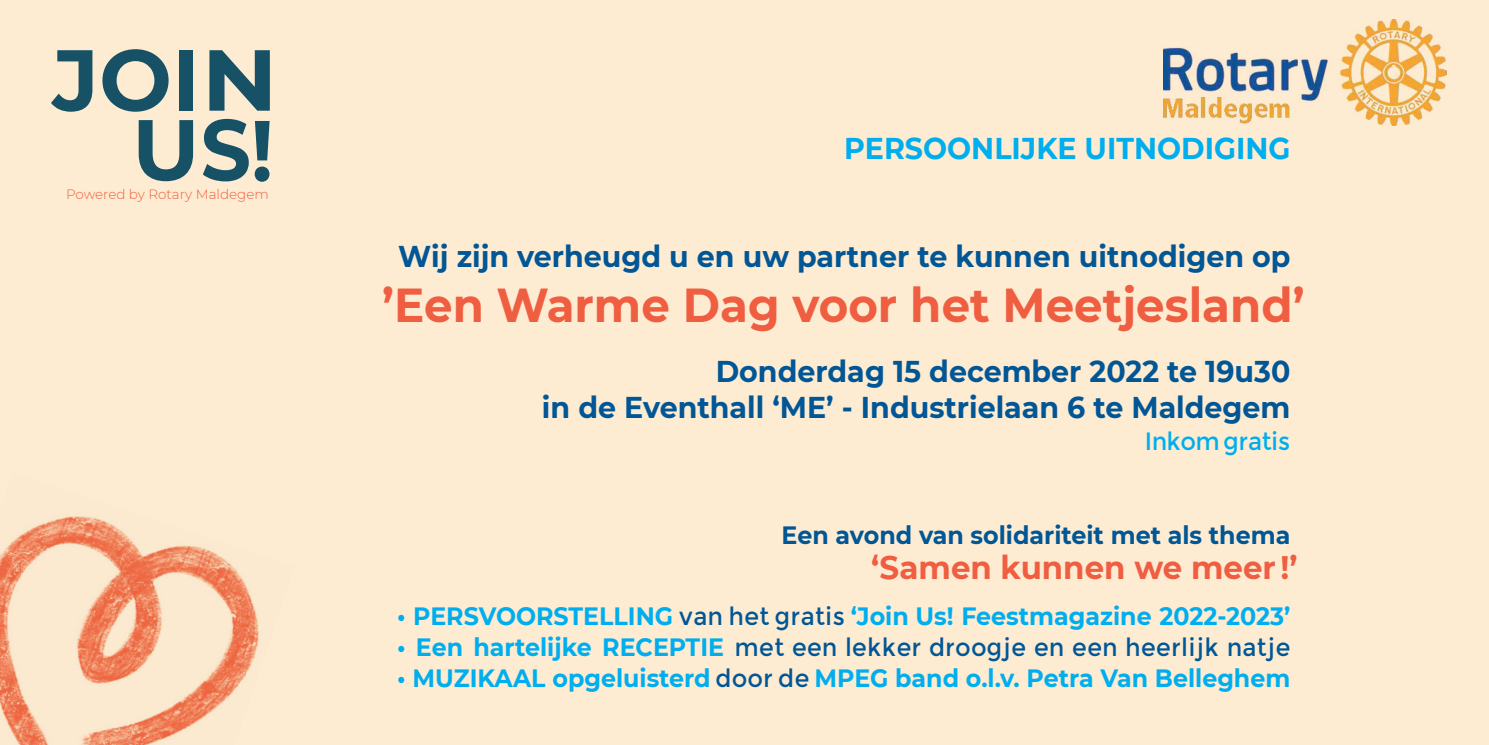
<style>
.page{position:relative;width:1489px;height:745px;background:#fff}
.page>*{position:absolute;margin:0;border:0;box-sizing:border-box;transform-origin:0 0}
.t1{font:700 47.5px "Montserrat";color:#ef5e41;scale:.95 1}
.t2{font:700 32.5px "Montserrat";color:#ef5e41;scale:.95 1}
.t3{font:700 30px/36px "Montserrat";color:#015696;text-align:right;scale:.95 1}
.t4{font:700 30px "Montserrat";color:#00aeef;scale:.95 1}
.t5{font:700 25px "Montserrat";color:#00aeef;scale:.95 1}
.t6{font:25px "Montserrat";color:#015696;scale:.95 1}
.t7{font:700 25px "Montserrat";color:#015696;scale:.95 1}
.t8{font:25px "Montserrat";letter-spacing:-.03em;color:#00aeef;scale:.95 1}
.t9{font:300 13.5px "Montserrat";color:#ef5f40}
.s1{font-weight:400;color:#015696}
.s2{font-weight:700;color:#00aeef}
</style>
<div class="page">
<div style="left:0;top:0;width:1488px;height:744px;background:#feecd2"></div>
<img style="left:0;top:516px;width:259px;height:228px">
<svg style="left:255px;top:121px;width:14px;height:61px"></svg>
<svg style="left:51px;top:50px;width:41px;height:62px"></svg>
<svg style="left:102px;top:49px;width:66px;height:63px"></svg>
<div style="left:179px;top:50px;width:14px;height:61px;background:#175166"></div>
<svg style="left:209px;top:50px;width:61px;height:61px"></svg>
<svg style="left:203px;top:119px;width:46px;height:62px"></svg>
<svg style="left:139px;top:120px;width:54px;height:61px"></svg>
<img style="left:1163px;top:20px;width:283px;height:106px">
<p class="t9" style="left:66px;top:184px;width:204px">Powered by Rotary Maldegem</p>
<p class="t4" style="left:844px;top:126px;width:471px">PERSOONLIJKE UITNODIGING</p>
<p class="t3" style="left:398px;top:236px;width:940px">Wij zijn verheugd u en uw partner te kunnen uitnodigen op</p>
<h1 class="t1" style="left:382px;top:270px;width:972px">’Een Warme Dag voor het Meetjesland’</h1>
<p class="t3" style="left:542px;top:351px;width:789px">Donderdag 15 december 2022 te 19u30<br>in de Eventhall ‘ME’ - Industrielaan 6 te Maldegem</p>
<p class="t8" style="left:1144px;top:426px;width:155px">Inkom gratis</p>
<p class="t7" style="left:781px;top:517px;width:537px">Een avond van solidariteit met als thema</p>
<p class="t2" style="left:871px;top:544px;width:450px">‘Samen kunnen we meer !’</p>
<p class="t5" style="left:397px;top:597px;width:941px">• PERSVOORSTELLING <span class="s1">van het gratis</span> ‘Join Us! Feestmagazine 2022-2023’</p>
<p class="t6" style="left:397px;top:631px;width:941px"><span class="s2">• Een hartelijke RECEPTIE</span> met een lekker droogje en een heerlijk natje</p>
<p class="t5" style="left:397px;top:660px;width:941px">• MUZIKAAL opgeluisterd <span class="s1">door de</span> MPEG band o.l.v. Petra Van Belleghem</p>
</div>
